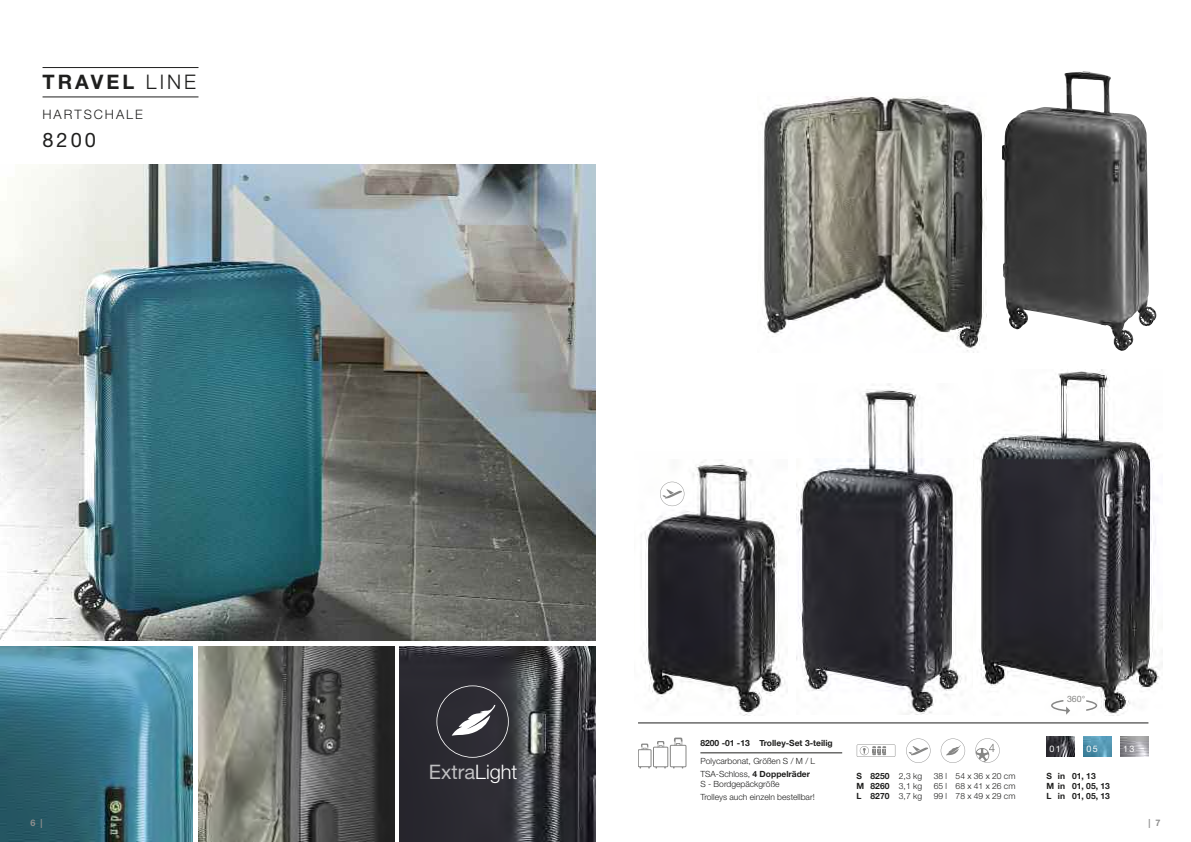
<style>
.page{position:relative;width:1191px;height:842px;background:#fff}
.page>*{position:absolute;margin:0;border:0;box-sizing:border-box;transform-origin:0 0}
.t1{font:700 20px "Helvetica Neue";letter-spacing:.15em;color:#1f1f1e}
.t2{font:20px "Helvetica Neue";color:rgb(255 255 255/.7)}
.t3{font:20px "Helvetica Neue";color:#1f1f1e}
.t4{font:300 13px "Helvetica Neue";letter-spacing:.15em;color:#1f1f1e}
.t5{font:9px "Helvetica Neue";color:#fff}
.t6{font:700 9px "Helvetica Neue";color:#8f8f8f}
.t7{font:8.8px "Helvetica Neue";color:#868685}
.t8{font:300 8.5px/12.8px "Helvetica Neue";color:#1f1f1e}
.t9{font:700 8.5px/10px "Helvetica Neue";color:#1f1f1e}
.s1{font-weight:300}
.s2{font-weight:700}
.s3{font-weight:300;color:#fff}
</style>
<div class="page">
<img style="left:645px;top:459px;width:141px;height:256px">
<img style="left:798px;top:384px;width:168px;height:330px">
<hr style="left:700px;top:753px;width:142px;height:1px;background:#1f1f1e">
<div style="left:638px;top:749px;width:13px;height:18px;border:1px solid #868685"></div>
<svg style="left:641px;top:743px;width:7px;height:7px"></svg>
<div style="left:653px;top:747px;width:15px;height:20px;border:1px solid #868685"></div>
<svg style="left:657px;top:741px;width:7px;height:6px"></svg>
<div style="left:670px;top:745px;width:16px;height:22px;border:1px solid #868685"></div>
<svg style="left:674px;top:737px;width:8px;height:8px"></svg>
<hr style="left:638px;top:723px;width:510px;height:1px;background:#1f1f1e">
<img style="left:1083px;top:737px;width:28px;height:20px">
<img style="left:1046px;top:737px;width:28px;height:20px">
<img style="left:1120px;top:737px;width:28px;height:20px">
<svg style="left:856px;top:744px;width:39px;height:13px"></svg>
<svg style="left:906px;top:738px;width:24px;height:25px"></svg>
<svg style="left:940px;top:738px;width:25px;height:25px"></svg>
<svg style="left:975px;top:738px;width:24px;height:25px"></svg>
<img style="left:0;top:646px;width:193px;height:196px">
<img style="left:198px;top:646px;width:196px;height:196px">
<img style="left:400px;top:646px;width:195px;height:196px">
<img style="left:0;top:164px;width:595px;height:477px">
<hr style="left:43px;top:67px;width:155px;height:1px;background:#1f1f1e">
<hr style="left:43px;top:97px;width:155px;height:1px;background:#1f1f1e">
<img style="left:1002px;top:71px;width:154px;height:280px">
<img style="left:762px;top:96px;width:224px;height:256px">
<img style="left:977px;top:369px;width:183px;height:346px">
<svg style="left:660px;top:482px;width:24px;height:24px"></svg>
<svg style="left:1051px;top:700px;width:19px;height:15px"></svg>
<svg style="left:1086px;top:700px;width:11px;height:11px"></svg>
<svg style="left:436px;top:685px;width:73px;height:73px;background:#46454b"></svg>
<h1 class="t1" style="left:43px;top:75px;width:155px">TRAVEL <span class="s1">Line</span></h1>
<h2 class="t4" style="left:43px;top:110px;width:102px">HARTSCHALE</h2>
<h1 class="t3" style="left:43px;top:133px;width:55px">8200</h1>
<p class="t6" style="left:31px;top:817px;width:14px">6 |</p>
<p class="t7" style="left:1067px;top:696px;width:20px">360°</p>
<p class="t9" style="left:700px;top:737px;width:134px">8200 -01 -13 Trolley-Set 3-teilig</p>
<p class="t8" style="left:700px;top:755px;width:116px">Polycarbonat, Größen S / M / L<br>TSA-Schloss, <span class="s2">4 Doppelräder</span></p>
<p class="t8" style="left:700px;top:778px;width:116px">S - Bordgepäckgröße<br>Trolleys auch einzeln bestellbar!</p>
<p class="t5" style="left:1049px;top:746px;width:13px">01</p>
<p class="t5" style="left:1086px;top:746px;width:13px">05</p>
<p class="t5" style="left:1123px;top:746px;width:13px">13</p>
<h1 class="t2" style="left:429px;top:765px;width:90px">Extra<span class="s3">Light</span></h1>
<p class="t9" style="left:1046px;top:771px;width:65px">S in 01, 13<br>M in 01, 05, 13<br>L in 01, 05, 13</p>
<p class="t9" style="left:856px;top:771px;width:67px">S 8250 <span class="s1">2,3 kg</span></p>
<p class="t8" style="left:933px;top:770px;width:83px">38 l 54 x 36 x 20 cm</p>
<p class="t9" style="left:856px;top:781px;width:67px">M 8260 <span class="s1">3,1 kg</span></p>
<p class="t8" style="left:933px;top:780px;width:83px">65 l 68 x 41 x 26 cm</p>
<p class="t9" style="left:856px;top:791px;width:67px">L 8270 <span class="s1">3,7 kg</span></p>
<p class="t8" style="left:933px;top:790px;width:83px">99 l 78 x 49 x 29 cm</p>
<p class="t6" style="left:1148px;top:817px;width:14px">| 7</p>
</div>
